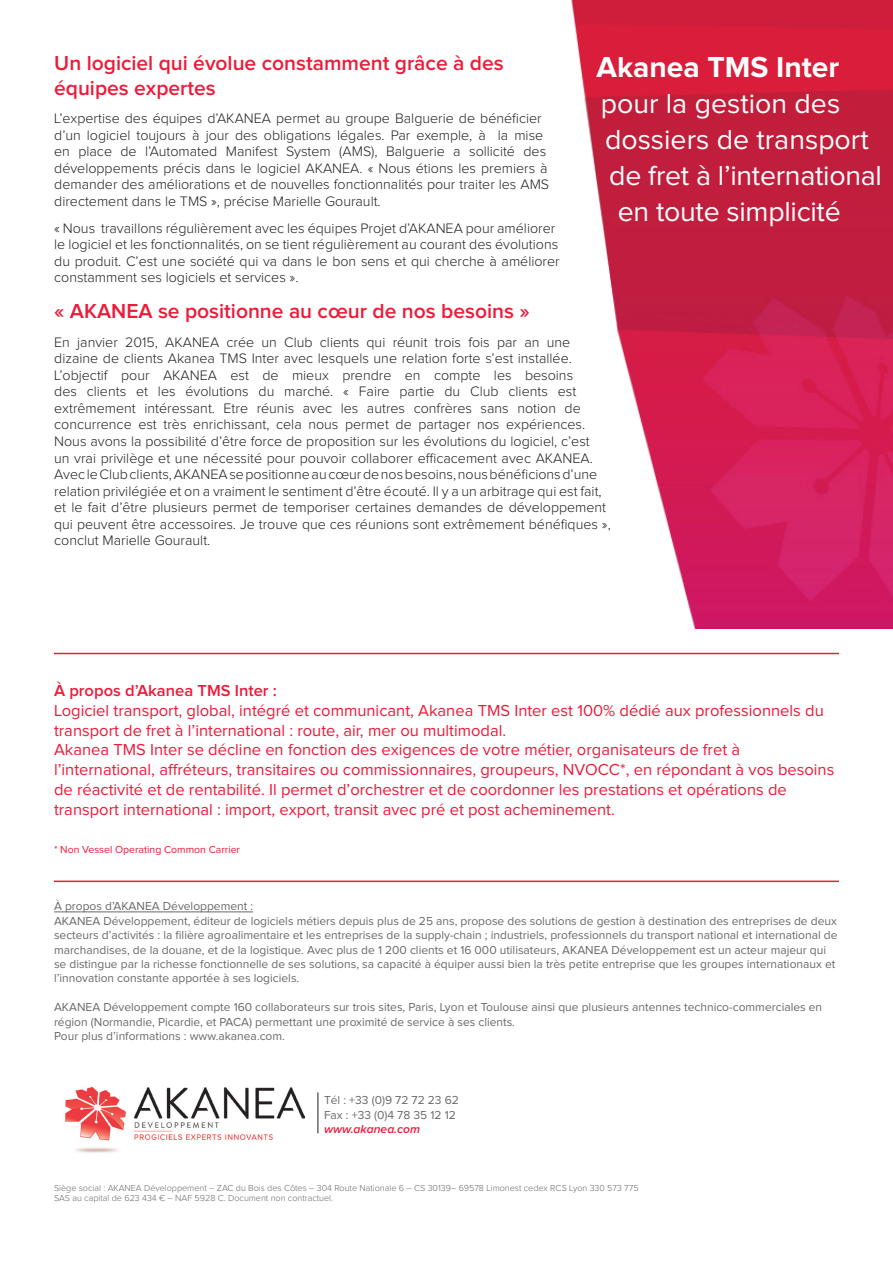
<style>
.page{position:relative;width:893px;height:1263px;background:#fff}
.page>*{position:absolute;margin:0;border:0;box-sizing:border-box;transform-origin:0 0}
.t1{font:700 30px "Proxima Nova";color:#fff}
.t2{font:28.5px "Proxima Nova";letter-spacing:-.01em;color:#fff}
.t3{font:600 21px "Proxima Nova";color:#ed1a39}
.t4{font:16.5px/19.8px "Proxima Nova";color:#ed1a39}
.t5{font:600 16.5px "Proxima Nova";color:#ed1a39}
.t6{font:300 14.25px/16.5px "Proxima Nova";color:#231f20}
.t7{font:12px/14.4px "Proxima Nova";color:#69696c}
.t8{font:italic 600 12px "Proxima Nova";color:#ed1a39}
.t9{font:10.5px "Proxima Nova";color:#ed1a39}
.t10{font:300 9px "Proxima Nova";color:#69696c}
</style>
<div class="page">
<hr style="left:317px;top:1092px;width:2px;height:41px;background:#69696c">
<hr style="left:54px;top:912px;width:199px;height:1px;background:#69696c">
<hr style="left:54px;top:880px;width:785px;height:2px;background:#ed1a39">
<hr style="left:54px;top:653px;width:785px;height:1px;background:#ed1a39">
<img style="left:65px;top:1087px;width:240px;height:66px">
<img style="left:571px;top:0;width:322px;height:629px">
<svg style="left:571px;top:38px;width:75px;height:591px"></svg>
<p class="t3" style="left:54px;top:53px;width:451px">Un logiciel qui évolue constamment grâce à des</p>
<p class="t3" style="left:54px;top:78px;width:163px">équipes expertes</p>
<p class="t6" style="left:54px;top:111px;width:496px">L’expertise des équipes d’AKANEA permet au groupe Balguerie de bénéficier d’un logiciel toujours à jour des obligations légales. Par exemple, à la mise en place de l’Automated Manifest System (AMS), Balguerie a sollicité des développements précis dans le logiciel AKANEA. « Nous étions les premiers à demander des améliorations et de nouvelles fonctionnalités pour traiter les AMS directement dans le TMS », précise Marielle Gourault.</p>
<p class="t6" style="left:54px;top:221px;width:507px">« Nous travaillons régulièrement avec les équipes Projet d’AKANEA pour améliorer le logiciel et les fonctionnalités, on se tient régulièrement au courant des évolutions du produit. C’est une société qui va dans le bon sens et qui cherche à améliorer constamment ses logiciels et services ».</p>
<p class="t3" style="left:54px;top:302px;width:477px">« AKANEA se positionne au cœur de nos besoins »</p>
<p class="t6" style="left:54px;top:335px;width:518px">En janvier 2015, AKANEA crée un Club clients qui réunit trois fois par an une</p>
<p class="t6" style="left:54px;top:351px;width:519px">dizaine de clients Akanea TMS Inter avec lesquels une relation forte s’est installée.</p>
<p class="t6" style="left:54px;top:368px;width:524px">L’objectif pour AKANEA est de mieux prendre en compte les besoins des clients et les évolutions du marché. « Faire partie du Club clients est</p>
<p class="t6" style="left:54px;top:401px;width:540px">extrêmement intéressant. Etre réunis avec les autres confrères sans notion de concurrence est très enrichissant, cela nous permet de partager nos expériences.<br>Nous avons la possibilité d’être force de proposition sur les évolutions du logiciel, c’est un vrai privilège et une nécessité pour pouvoir collaborer efficacement avec AKANEA.</p>
<p class="t6" style="left:54px;top:467px;width:549px">Avec le Club clients, AKANEA se positionne au cœur de nos besoins, nous bénéficions d’une relation privilégiée et on a vraiment le sentiment d’être écouté. Il y a un arbitrage qui est fait,</p>
<p class="t6" style="left:54px;top:500px;width:553px">et le fait d’être plusieurs permet de temporiser certaines demandes de développement</p>
<p class="t6" style="left:54px;top:516px;width:558px">qui peuvent être accessoires. Je trouve que ces réunions sont extrêmement bénéfiques », conclut Marielle Gourault.</p>
<p class="t1" style="left:596px;top:53px;width:244px">Akanea TMS Inter</p>
<p class="t2" style="left:601px;top:90px;width:241px">pour la gestion des</p>
<p class="t2" style="left:605px;top:126px;width:265px">dossiers de transport</p>
<p class="t2" style="left:609px;top:162px;width:274px">de fret à l’international</p>
<p class="t2" style="left:618px;top:198px;width:225px">en toute simplicité</p>
<p class="t5" style="left:54px;top:683px;width:224px">À propos d’Akanea TMS Inter :</p>
<p class="t4" style="left:54px;top:701px;width:771px">Logiciel transport, global, intégré et communicant, Akanea TMS Inter est 100% dédié aux professionnels du transport de fret à l’international : route, air, mer ou multimodal.</p>
<p class="t4" style="left:54px;top:741px;width:782px">Akanea TMS Inter se décline en fonction des exigences de votre métier, organisateurs de fret à l’international, affréteurs, transitaires ou commissionnaires, groupeurs, NVOCC*, en répondant à vos besoins de réactivité et de rentabilité. Il permet d’orchestrer et de coordonner les prestations et opérations de transport international : import, export, transit avec pré et post acheminement.</p>
<p class="t9" style="left:54px;top:844px;width:188px">* Non Vessel Operating Common Carrier</p>
<p class="t7" style="left:54px;top:900px;width:201px">À propos d’AKANEA Développement :</p>
<p class="t7" style="left:54px;top:914px;width:785px">AKANEA Développement, éditeur de logiciels métiers depuis plus de 25 ans, propose des solutions de gestion à destination des entreprises de deux secteurs d’activités : la filière agroalimentaire et les entreprises de la supply-chain ; industriels, professionnels du transport national et international de marchandises, de la douane, et de la logistique. Avec plus de 1 200 clients et 16 000 utilisateurs, AKANEA Développement est un acteur majeur qui se distingue par la richesse fonctionnelle de ses solutions, sa capacité à équiper aussi bien la très petite entreprise que les groupes internationaux et l’innovation constante apportée à ses logiciels.</p>
<p class="t7" style="left:54px;top:1000px;width:770px">AKANEA Développement compte 160 collaborateurs sur trois sites, Paris, Lyon et Toulouse ainsi que plusieurs antennes technico-commerciales en région (Normandie, Picardie, et PACA) permettant une proximité de service à ses clients.</p>
<p class="t7" style="left:54px;top:1029px;width:232px">Pour plus d’informations : www.akanea.com.</p>
<p class="t7" style="left:324px;top:1093px;width:136px">Tél : +33 (0)9 72 72 23 62</p>
<p class="t7" style="left:324px;top:1108px;width:133px">Fax : +33 (0)4 78 35 12 12</p>
<p class="t8" style="left:324px;top:1123px;width:98px">www.akanea.com</p>
<p class="t10" style="left:54px;top:1183px;width:586px">Siège social : AKANEA Développement – ZAC du Bois des Côtes – 304 Route Nationale 6 – CS 30139– 69578 Limonest cedex RCS Lyon 330 573 775</p>
<p class="t10" style="left:54px;top:1194px;width:281px">SAS au capital de 623 434 € – NAF 5928 C. Document non contractuel.</p>
</div>
